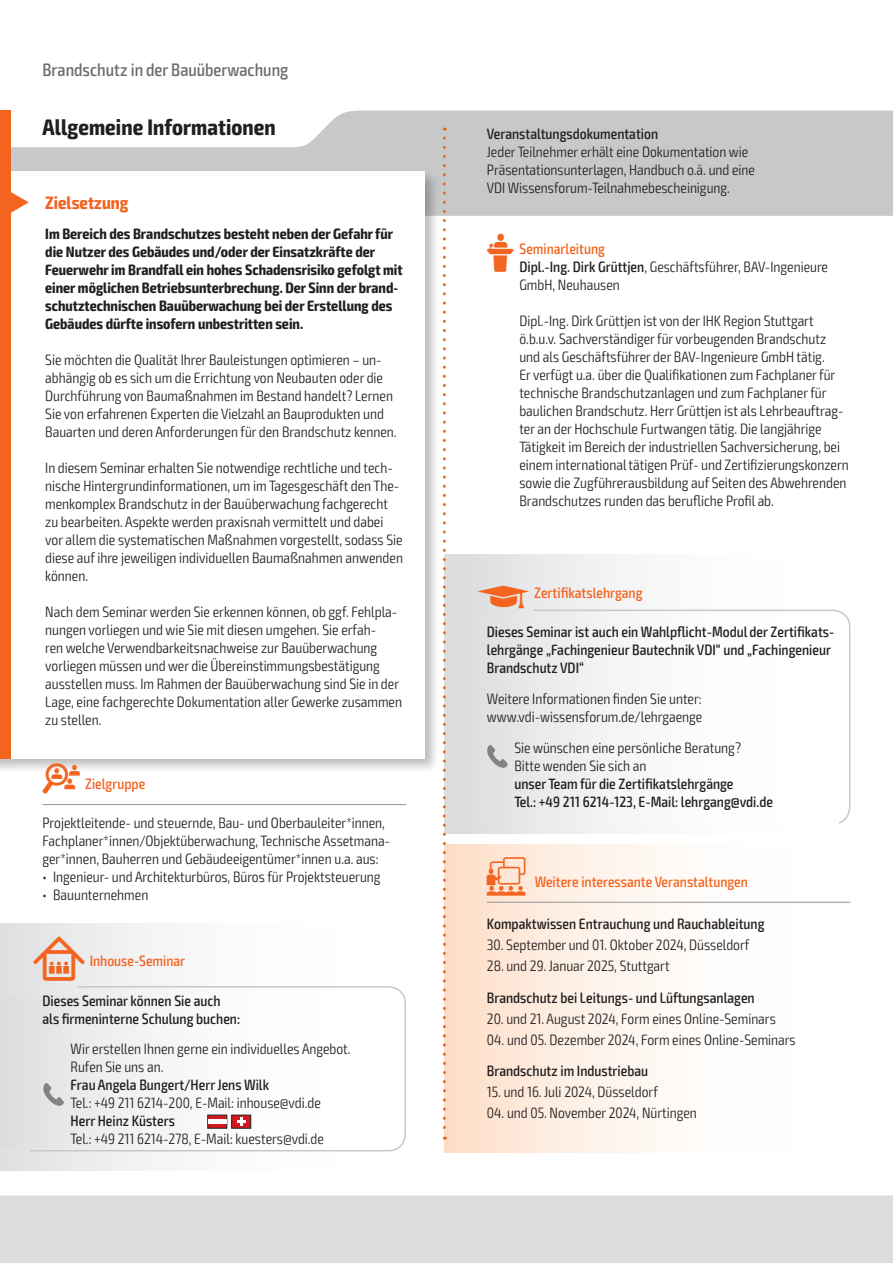
<style>
.page{position:relative;width:893px;height:1263px;background:#fff}
.page>*{position:absolute;margin:0;border:0;box-sizing:border-box;transform-origin:0 0}
.t1{font:700 condensed 22.5px "Exo 2";letter-spacing:.005em;color:#231f20}
.t2{font:500 condensed 18px "Exo 2";color:#6c6d70}
.t3{font:700 condensed 18px "Exo 2";color:#f36421}
.t4{font:300 condensed 15px/18px "Exo 2";color:#231f20}
.t5{font:500 condensed 15px/18px "Exo 2";color:#231f20}
.t6{font:700 condensed 15px/18px "Exo 2";color:#231f20}
.t7{font:500 condensed 15px "Exo 2";color:#f36421}
.s1{font-family:"VDI Iconset S4 A Regular";font-weight:400;font-stretch:normal;color:#f36421}
.s2{font-weight:500;color:#f36421}
.s3{font-weight:500}
.s4{font-family:"VDI Iconset S4 A Regular";font-weight:400;font-stretch:normal}
.s5{font-family:"VDI Iconset S4 A Regular";font-weight:400;font-stretch:normal;font-size:15.45px}
.s6{font-family:"VDI Iconset S4 A Regular";font-weight:400;font-stretch:normal;font-size:19.5px}
</style>
<div class="page">
<svg style="left:0;top:1170px;width:893px;height:93px;fill:#dcdddf"></svg>
<svg style="left:11px;top:111px;width:881px;height:105px;fill:#c7c8ca"></svg>
<hr style="left:892px;top:111px;width:1px;height:105px;background:#f36421">
<div style="left:0;top:111px;width:11px;height:63px;background:#f36421"></div>
<div style="left:0;top:168px;width:440px;height:606px;background:#231f20;opacity:.3"></div>
<div style="left:0;top:171px;width:424px;height:588px;background:#fff"></div>
<div style="left:0;top:171px;width:11px;height:588px;background:#f36421"></div>
<svg style="left:11px;top:192px;width:18px;height:21px"></svg>
<hr style="left:43px;top:804px;width:363px;height:1px;background:#939598">
<div style="left:444px;top:845px;width:406px;height:307px;background:linear-gradient(to right,#fde3d0,#feffff)"></div>
<hr style="left:487px;top:902px;width:363px;height:1px;background:#939598">
<div style="left:444px;top:555px;width:406px;height:278px;background:linear-gradient(to right,#dfe0e2,#fff)"></div>
<svg style="left:486px;top:609px;width:365px;height:216px"></svg>
<div style="left:444px;top:614px;width:394px;height:211px;background:linear-gradient(to right,#dfe0e2,#fff)"></div>
<svg style="left:487px;top:745px;width:21px;height:23px"></svg>
<div style="left:0;top:923px;width:406px;height:247px;background:linear-gradient(to right,#e4e5e7,#fff)"></div>
<svg style="left:29px;top:985px;width:377px;height:167px"></svg>
<div style="left:0;top:995px;width:383px;height:152px;background:linear-gradient(to right,#e2e3e5,#fff)"></div>
<svg style="left:207px;top:1115px;width:44px;height:13px"></svg>
<div style="left:208px;top:1119px;width:19px;height:5px;background:#fff"></div>
<svg style="left:43px;top:1083px;width:21px;height:23px"></svg>
<svg style="left:443px;top:138px;width:3px;height:1002px"></svg>
<p class="t2" style="left:43px;top:59px;width:247px">Brandschutz in der Bauüberwachung</p>
<h1 class="t1" style="left:43px;top:113px;width:235px">Allgemeine Informationen</h1>
<p class="t5" style="left:487px;top:125px;width:173px">Veranstaltungsdokumentation</p>
<p class="t4" style="left:487px;top:143px;width:270px">Jeder Teilnehmer erhält eine Dokumentation wie<br>Präsentationsunterlagen, Handbuch o.ä. und eine<br>VDI Wissensforum-Teilnahmebescheinigung.</p>
<p class="t6" style="left:45px;top:225px;width:359px">Im Bereich des Brandschutzes besteht neben der Gefahr für die Nutzer des Gebäudes und/oder der Einsatzkräfte der Feuerwehr im Brandfall ein hohes Schadensrisiko gefolgt mit einer möglichen Betriebsunterbrechung. Der Sinn der brand&shy;schutztechnischen Bauüberwachung bei der Erstellung des Gebäudes dürfte insofern unbestritten sein.</p>
<p class="t4" style="left:45px;top:351px;width:353px">Sie möchten die Qualität Ihrer Bauleistungen optimieren – un&shy;abhängig ob es sich um die Errichtung von Neubauten oder die Durchführung von Baumaßnahmen im Bestand handelt? Lernen Sie von erfahrenen Experten die Vielzahl an Bauprodukten und Bauarten und deren Anforderungen für den Brandschutz kennen.</p>
<p class="t4" style="left:45px;top:459px;width:359px">In diesem Seminar erhalten Sie notwendige rechtliche und tech&shy;nische Hintergrundinformationen, um im Tagesgeschäft den The&shy;menkomplex Brandschutz in der Bauüberwachung fachgerecht zu bearbeiten. Aspekte werden praxisnah vermittelt und dabei vor allem die systematischen Maßnahmen vorgestellt, sodass Sie diese auf ihre jeweiligen individuellen Baumaßnahmen anwenden können.</p>
<p class="t4" style="left:45px;top:603px;width:358px">Nach dem Seminar werden Sie erkennen können, ob ggf. Fehlpla&shy;nungen vorliegen und wie Sie mit diesen umgehen. Sie erfah-<br>ren welche Verwendbarkeitsnachweise zur Bauüberwachung vorliegen müssen und wer die Übereinstimmungsbestätigung ausstellen muss. Im Rahmen der Bauüberwachung sind Sie in der Lage, eine fachgerechte Dokumentation aller Gewerke zusammen zu stellen.</p>
<p class="t3" style="left:45px;top:192px;width:85px">Zielsetzung</p>
<p class="t4" style="left:519px;top:240px;width:310px;text-indent:-33px"><span class="s1">L</span> <span class="s2">Seminarleitung<br></span><span class="s3">Dipl.-Ing. Dirk Grüttjen</span>, Geschäftsführer, BAV-Ingenieure<br>GmbH, Neuhausen</p>
<p class="t4" style="left:519px;top:312px;width:331px">Dipl.-Ing. Dirk Grüttjen ist von der IHK Region Stuttgart ö.b.u.v. Sachverständiger für vorbeugenden Brandschutz und als Geschäftsführer der BAV-Ingenieure GmbH tätig.<br>Er verfügt u.a. über die Qualifikationen zum Fachplaner für technische Brandschutzanlagen und zum Fachplaner für baulichen Brandschutz. Herr Grüttjen ist als Lehrbeauftrag&shy;ter an der Hochschule Furtwangen tätig. Die langjährige Tätigkeit im Bereich der industriellen Sachversicherung, bei einem international tätigen Prüf- und Zertifizierungskonzern sowie die Zugführerausbildung auf Seiten des Abwehrenden Brandschutzes runden das berufliche Profil ab.</p>
<p class="t7" style="left:478px;top:584px;width:166px"><span class="s4">z</span> Zertifikatslehrgang</p>
<p class="t5" style="left:487px;top:623px;width:349px">Dieses Seminar ist auch ein Wahlpflicht-Modul der Zertifikats&shy;lehrgänge „Fachingenieur Bautechnik VDI“ und „Fachingenieur<br>Brandschutz VDI“</p>
<p class="t4" style="left:487px;top:690px;width:217px">Weitere Informationen finden Sie unter: www.vdi-wissensforum.de/lehrgaenge</p>
<p class="t4" style="left:514px;top:738px;width:228px">Sie wünschen eine persönliche Beratung?<br>Bitte wenden Sie sich an</p>
<p class="t5" style="left:514px;top:774px;width:260px">unser Team für die Zertifikatslehrgänge<br>Tel.: +49 211 6214-123, E-Mail: lehrgang@vdi.de</p>
<p class="t7" style="left:43px;top:775px;width:104px"><span class="s4">Z</span> Zielgruppe</p>
<p class="t4" style="left:43px;top:814px;width:349px">Projektleitende- und steuernde, Bau- und Oberbauleiter*innen,<br>Fachplaner*innen/Objektüberwachung, Technische Assetmana&shy;ger*innen, Bauherren und Gebäudeeigentümer*innen u.a. aus:</p>
<p class="t4" style="left:43px;top:868px;width:340px">• Ingenieur- und Architekturbüros, Büros für Projektsteuerung</p>
<p class="t4" style="left:43px;top:886px;width:107px">• Bauunternehmen</p>
<p class="t7" style="left:33px;top:952px;width:153px"><span class="s5">I</span> Inhouse-Seminar</p>
<p class="t5" style="left:43px;top:991px;width:199px">Dieses Seminar können Sie auch als firmeninterne Schulung buchen:</p>
<p class="t4" style="left:71px;top:1040px;width:282px">Wir erstellen Ihnen gerne ein individuelles Angebot.<br>Rufen Sie uns an.</p>
<p class="t5" style="left:71px;top:1076px;width:200px">Frau Angela Bungert/Herr Jens Wilk</p>
<p class="t4" style="left:71px;top:1094px;width:252px">Tel.: +49 211 6214-200, E-Mail: inhouse@vdi.de</p>
<p class="t5" style="left:71px;top:1112px;width:106px">Herr Heinz Küsters</p>
<p class="t4" style="left:71px;top:1130px;width:255px">Tel.: +49 211 6214-278, E-Mail: kuesters@vdi.de</p>
<p class="t7" style="left:487px;top:873px;width:263px"><span class="s6">W</span> Weitere interessante Veranstaltungen</p>
<p class="t5" style="left:487px;top:915px;width:279px">Kompaktwissen Entrauchung und Rauchableitung</p>
<p class="t4" style="left:487px;top:936px;width:264px">30. September und 01. Oktober 2024, Düsseldorf</p>
<p class="t4" style="left:487px;top:957px;width:184px">28. und 29. Januar 2025, Stuttgart</p>
<p class="t5" style="left:487px;top:989px;width:269px">Brandschutz bei Leitungs- und Lüftungsanlagen</p>
<p class="t4" style="left:487px;top:1010px;width:290px">20. und 21. August 2024, Form eines Online-Seminars</p>
<p class="t4" style="left:487px;top:1031px;width:310px">04. und 05. Dezember 2024, Form eines Online-Seminars</p>
<p class="t5" style="left:487px;top:1062px;width:163px">Brandschutz im Industriebau</p>
<p class="t4" style="left:487px;top:1083px;width:173px">15. und 16. Juli 2024, Düsseldorf</p>
<p class="t4" style="left:487px;top:1104px;width:211px">04. und 05. November 2024, Nürtingen</p>
</div>
